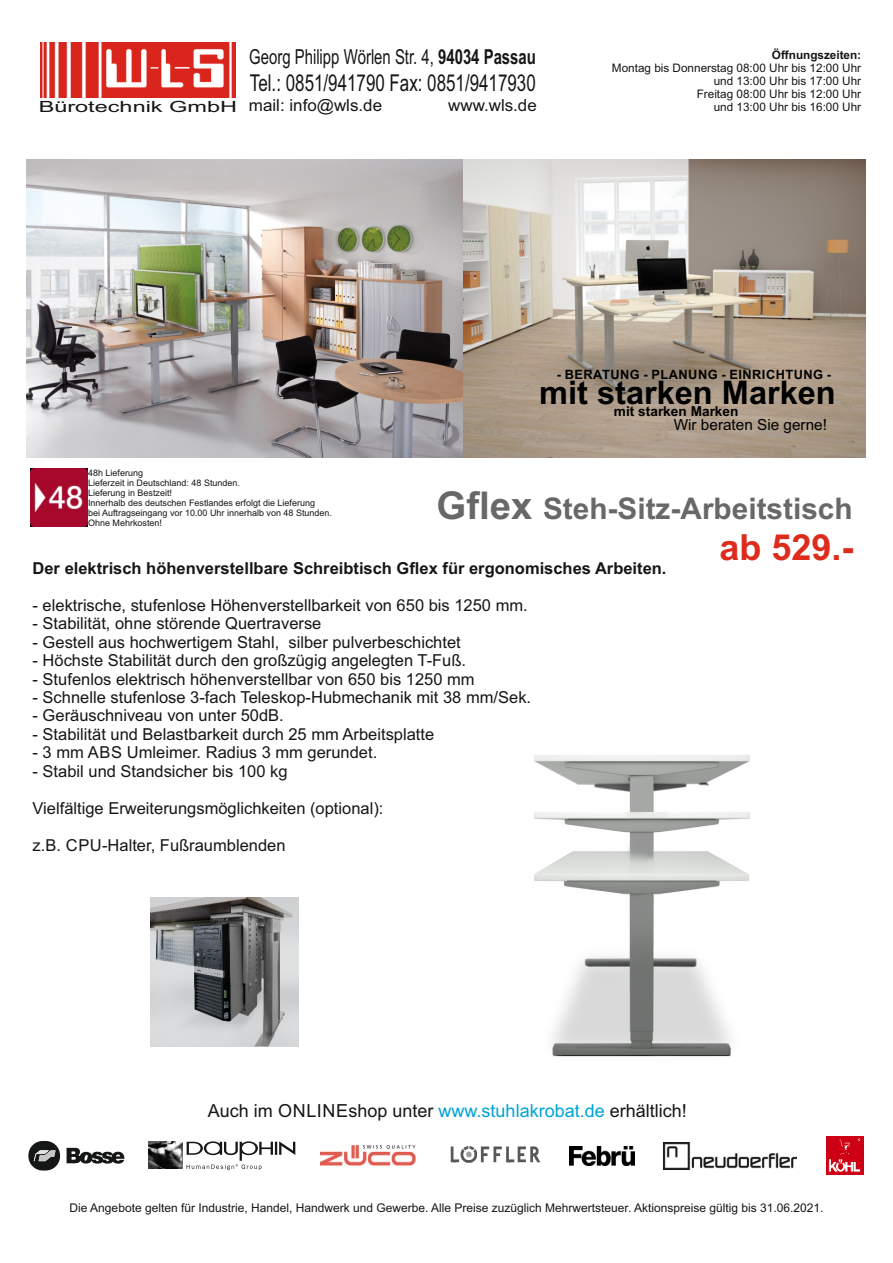
<style>
.page{position:relative;width:893px;height:1263px;background:#fff}
.page>*{position:absolute;margin:0;border:0;box-sizing:border-box;transform-origin:0 0}
.t1{font:700 36px "Arial";color:#dd2b1c}
.t2{font:700 32.55px "Arial";color:#000}
.t3{font:700 29.85px "Arial";color:#686868}
.t4{font:23.25px "Arial";color:#151616;scale:.73 1}
.t5{font:20.7px "Arial";color:#151616;scale:.72 1}
.t6{font:18px "Arial";color:#151616}
.t7{font:16.65px "Arial";color:#151616}
.t8{font:16.5px "Arial";color:#151616}
.t9{font:700 16.5px "Arial";color:#151616}
.t10{font:15.45px "Arial";color:#151616;scale:1.52 1}
.t11{font:15.3px "Arial";color:#000}
.t12{font:700 13.65px "Arial";color:#000}
.t13{font:700 12.9px "Arial";letter-spacing:.035em;color:#000}
.t14{font:12px "Arial";color:#151616}
.t15{font:11.7px/13px "Arial";color:#151616;text-align:right}
.t16{font:9px/10.1px "Arial";color:#151616}
.s1{font-weight:700}
.s2{font-size:38.25px}
.s3{color:#00a3d4}
</style>
<div class="page">
<img style="left:534px;top:755px;width:216px;height:302px">
<img style="left:462px;top:159px;width:403px;height:299px">
<img style="left:27px;top:159px;width:435px;height:299px">
<img style="left:40px;top:43px;width:196px;height:55px">
<svg style="left:187px;top:1141px;width:108px;height:29px"></svg>
<img style="left:149px;top:1142px;width:33px;height:27px">
<svg style="left:28px;top:1141px;width:32px;height:29px"></svg>
<svg style="left:67px;top:1148px;width:57px;height:16px"></svg>
<img style="left:826px;top:1137px;width:38px;height:37px">
<img style="left:450px;top:1146px;width:91px;height:17px">
<img style="left:569px;top:1146px;width:66px;height:19px">
<img style="left:663px;top:1142px;width:133px;height:27px">
<img style="left:320px;top:1145px;width:95px;height:21px">
<img style="left:30px;top:469px;width:57px;height:57px">
<img style="left:150px;top:898px;width:149px;height:148px">
<p class="t10" style="left:39px;top:100px;width:132px">Bürotechnik GmbH</p>
<p class="t5" style="left:249px;top:49px;width:400px">Georg Philipp Wörlen Str. 4, <span class="s1">94034 Passau</span></p>
<p class="t4" style="left:250px;top:75px;width:393px">Tel.: 0851/941790 Fax: 0851/9417930</p>
<p class="t7" style="left:249px;top:99px;width:135px">mail: info@wls.de</p>
<p class="t7" style="left:448px;top:99px;width:90px">www.wls.de</p>
<p class="t15" style="left:612px;top:49px;width:251px"><span class="s1">Öffnungszeiten:<br></span>Montag bis Donnerstag 08:00 Uhr bis 12:00 Uhr und 13:00 Uhr bis 17:00 Uhr<br>Freitag 08:00 Uhr bis 12:00 Uhr<br>und 13:00 Uhr bis 16:00 Uhr</p>
<p class="t13" style="left:557px;top:370px;width:276px">- BERATUNG - PLANUNG - EINRICHTUNG -</p>
<p class="t11" style="left:674px;top:419px;width:155px">Wir beraten Sie gerne!</p>
<p class="t2" style="left:539px;top:380px;width:298px">mit starken Marken</p>
<p class="t12" style="left:614px;top:406px;width:126px">mit starken Marken</p>
<p class="t16" style="left:88px;top:468px;width:245px">48h Lieferung<br>Lieferzeit in Deutschland: 48 Stunden.<br>Lieferung in Bestzeit!<br>Innerhalb des deutschen Festlandes erfolgt die Lieferung<br>bei Auftragseingang vor 10.00 Uhr innerhalb von 48 Stunden.<br>Ohne Mehrkosten!</p>
<p class="t3" style="left:436px;top:497px;width:418px"><span class="s2">Gflex</span> Steh-Sitz-Arbeitstisch</p>
<p class="t9" style="left:33px;top:562px;width:635px">Der elektrisch höhenverstellbare Schreibtisch Gflex für ergonomisches Arbeiten.</p>
<p class="t8" style="left:33px;top:599px;width:497px">- elektrische, stufenlose Höhenverstellbarkeit von 650 bis 1250 mm.</p>
<p class="t8" style="left:33px;top:617px;width:290px">- Stabilität, ohne störende Quertraverse</p>
<p class="t8" style="left:33px;top:636px;width:430px">- Gestell aus hochwertigem Stahl, silber pulverbeschichtet</p>
<p class="t8" style="left:33px;top:654px;width:435px">- Höchste Stabilität durch den großzügig angelegten T-Fuß.</p>
<p class="t8" style="left:33px;top:672px;width:444px">- Stufenlos elektrisch höhenverstellbar von 650 bis 1250 mm</p>
<p class="t8" style="left:33px;top:691px;width:500px">- Schnelle stufenlose 3-fach Teleskop-Hubmechanik mit 38 mm/Sek.</p>
<p class="t8" style="left:33px;top:709px;width:253px">- Geräuschniveau von unter 50dB.</p>
<p class="t8" style="left:33px;top:728px;width:403px">- Stabilität und Belastbarkeit durch 25 mm Arbeitsplatte</p>
<p class="t8" style="left:33px;top:746px;width:346px">- 3 mm ABS Umleimer. Radius 3 mm gerundet.</p>
<p class="t8" style="left:33px;top:765px;width:256px">- Stabil und Standsicher bis 100 kg</p>
<p class="t8" style="left:33px;top:802px;width:352px">Vielfältige Erweiterungsmöglichkeiten (optional):</p>
<p class="t8" style="left:33px;top:838px;width:254px">z.B. CPU-Halter, Fußraumblenden</p>
<p class="t1" style="left:719px;top:533px;width:136px">ab 529.-</p>
<p class="t6" style="left:208px;top:1103px;width:481px">Auch im ONLINEshop unter <span class="s3">www.stuhlakrobat.de</span> erhältlich!</p>
<p class="t14" style="left:70px;top:1203px;width:755px">Die Angebote gelten für Industrie, Handel, Handwerk und Gewerbe. Alle Preise zuzüglich Mehrwertsteuer. Aktionspreise gültig bis 31.06.2021.</p>
</div>
